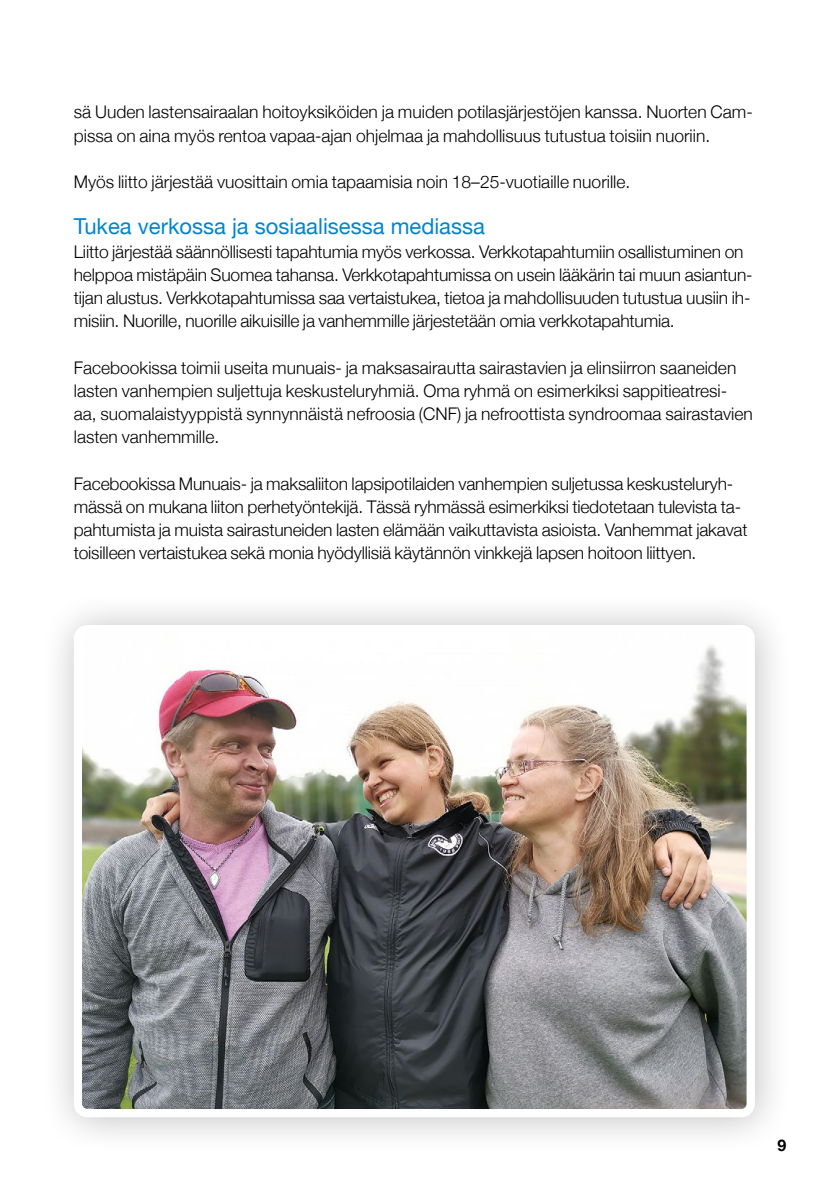
<style>
.page{position:relative;width:840px;height:1191px;background:#fff}
.page>*{position:absolute;margin:0;border:0;box-sizing:border-box;transform-origin:0 0}
.t1{font:22px "Helvetica Neue";color:#0086ce}
.t2{font:300 17.4px/23.2px "Helvetica Neue";letter-spacing:-.01em;color:#000}
.t3{font:700 16px "Helvetica Neue";color:#000}
</style>
<div class="page">
<div style="left:39px;top:590px;width:754px;height:566px;background:#000;opacity:.25"></div>
<img style="left:83px;top:634px;width:662px;height:474px">
<div style="left:74px;top:625px;width:680px;height:492px;border:8px solid #fff;border-radius:9px"></div>
<p class="t2" style="left:74px;top:99px;width:680px">sä Uuden lastensairaalan hoitoyksiköiden ja muiden potilasjärjestöjen kanssa. Nuorten Cam&shy;pissa on aina myös rentoa vapaa-ajan ohjelmaa ja mahdollisuus tutustua toisiin nuoriin.</p>
<p class="t2" style="left:74px;top:169px;width:557px">Myös liitto järjestää vuosittain omia tapaamisia noin 18–25-vuotiaille nuorille.</p>
<p class="t1" style="left:74px;top:211px;width:412px">Tukea verkossa ja sosiaalisessa mediassa</p>
<p class="t2" style="left:74px;top:239px;width:680px">Liitto järjestää säännöllisesti tapahtumia myös verkossa. Verkkotapahtumiin osallistuminen on helppoa mistäpäin Suomea tahansa. Verkkotapahtumissa on usein lääkärin tai muun asiantun&shy;tijan alustus. Verkkotapahtumissa saa vertaistukea, tietoa ja mahdollisuuden tutustua uusiin ih&shy;misiin. Nuorille, nuorille aikuisille ja vanhemmille järjestetään omia verkkotapahtumia.</p>
<p class="t2" style="left:74px;top:355px;width:680px">Facebookissa toimii useita munuais- ja maksasairautta sairastavien ja elinsiirron saaneiden lasten vanhempien suljettuja keskusteluryhmiä. Oma ryhmä on esimerkiksi sappitieatresi&shy;aa, suomalaistyyppistä synnynnäistä nefroosia (CNF) ja nefroottista syndroomaa sairastavien lasten vanhemmille.</p>
<p class="t2" style="left:74px;top:471px;width:675px">Facebookissa Munuais- ja maksaliiton lapsipotilaiden vanhempien suljetussa keskusteluryh&shy;mässä on mukana liiton perhetyöntekijä. Tässä ryhmässä esimerkiksi tiedotetaan tulevista ta&shy;pahtumista ja muista sairastuneiden lasten elämään vaikuttavista asioista. Vanhemmat jakavat toisilleen vertaistukea sekä monia hyödyllisiä käytännön vinkkejä lapsen hoitoon liittyen.</p>
<p class="t3" style="left:777px;top:1133px;width:10px">9</p>
</div>
